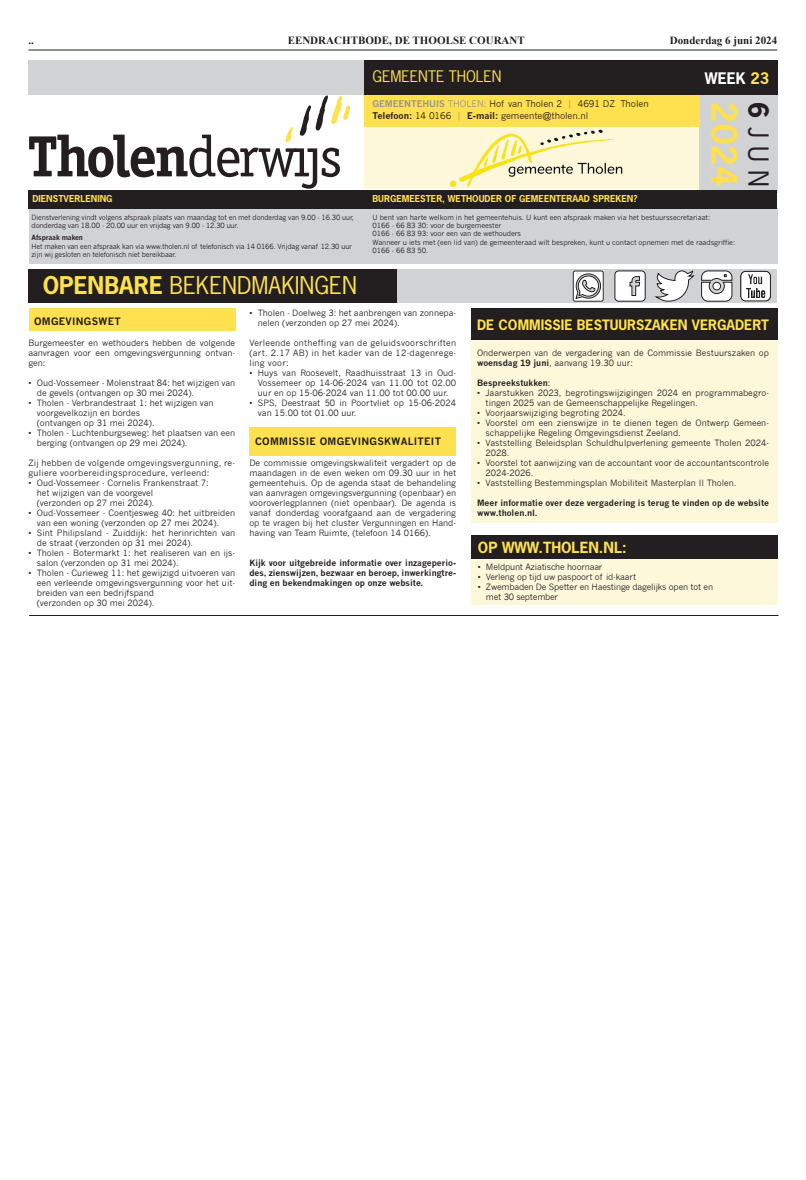
<style>
.page{position:relative;width:806px;height:1180px;background:#fff}
.page>*{position:absolute;margin:0;border:0;box-sizing:border-box;transform-origin:0 0}
.t1{font:700 33px "News Gothic Std";color:#ffe04e}
.t2{font:26px "News Gothic Std";color:#231f20}
.t3{font:23px "News Gothic Std";color:#ffe04e}
.t4{font:15px "News Gothic Std";color:#ffe04e}
.t5{font:700 15px "News Gothic Std";color:#fff}
.t6{font:700 14.5px "News Gothic Std";color:#ffe04e}
.t7{font:700 13.5px "News Gothic Std";color:#ffe04e}
.t8{font:700 11px "Times New Roman";color:#231f20}
.t9{font:700 10px "News Gothic";letter-spacing:.03em;color:#231f20}
.t10{font:9px/12.8px "News Gothic";letter-spacing:-.005em;color:#231f20}
.t11{font:700 9px "News Gothic Std";color:#ffe04e}
.t12{font:8.5px/10px "News Gothic";color:#231f20}
.t13{font:700 8.5px/10px "News Gothic";color:#231f20;text-align:justify}
.t14{font:8.5px/10px "News Gothic";letter-spacing:-.02em;color:#231f20}
.t15{font:8.5px/10px "News Gothic";letter-spacing:.03em;color:#231f20}
.t16{font:7px/8.4px "News Gothic";letter-spacing:-.02em;color:#231f20}
.t17{font:700 7px "News Gothic";letter-spacing:-.02em;color:#231f20}
.s1{font-weight:700}
.s2{color:#ffe04e}
.s3{font-weight:700;color:#939598}
.s4{color:#939598}
.s5{font-weight:400}
</style>
<div class="page">
<div style="left:259px;top:269px;width:517px;height:33px;background:#d1d2d4"></div>
<hr style="left:28px;top:50px;width:748px;height:1px;background:#231f20">
<div style="left:364px;top:112px;width:334px;height:77px;background:#fef8db"></div>
<div style="left:28px;top:60px;width:352px;height:35px;background:#d1d2d4"></div>
<svg style="left:29px;top:95px;width:321px;height:94px"></svg>
<img style="left:446px;top:126px;width:178px;height:61px">
<div style="left:364px;top:60px;width:413px;height:35px;background:#231f20"></div>
<div style="left:698px;top:95px;width:78px;height:97px;background:#d1d2d4"></div>
<div style="left:364px;top:95px;width:334px;height:31px;background:#ffe04e"></div>
<div style="left:29px;top:208px;width:748px;height:56px;background:#d1d2d4"></div>
<div style="left:28px;top:190px;width:748px;height:18px;background:#231f20"></div>
<svg style="left:614px;top:270px;width:31px;height:32px"></svg>
<svg style="left:654px;top:270px;width:40px;height:32px"></svg>
<svg style="left:701px;top:270px;width:31px;height:32px"></svg>
<svg style="left:740px;top:271px;width:30px;height:30px"></svg>
<svg style="left:573px;top:271px;width:30px;height:30px"></svg>
<div style="left:572px;top:271px;width:31px;height:30px;border:1px solid #302d2c;border-radius:2px"></div>
<svg style="left:575px;top:270px;width:25px;height:32px"></svg>
<div style="left:29px;top:308px;width:206px;height:23px;background:#ffe04e"></div>
<div style="left:249px;top:426px;width:207px;height:29px;background:#ffe04e"></div>
<hr style="left:29px;top:615px;width:749px;height:1px;background:#231f20">
<div style="left:470px;top:535px;width:306px;height:70px;background:#fef8db"></div>
<div style="left:471px;top:535px;width:306px;height:24px;background:#231f20"></div>
<div style="left:29px;top:269px;width:368px;height:34px;background:#231f20"></div>
<div style="left:470px;top:315px;width:306px;height:208px;background:#fef8db"></div>
<div style="left:470px;top:308px;width:307px;height:31px;background:#231f20"></div>
<p class="t8" style="left:28px;top:33px;width:7px">..</p>
<p class="t8" style="left:287px;top:33px;width:238px">EENDRACHTBODE, DE THOOLSE COURANT</p>
<p class="t8" style="left:669px;top:33px;width:109px">Donderdag 6 juni 2024</p>
<h3 class="t4" style="left:372px;top:67px;width:130px">GEMEENTE THOLEN</h3>
<h2 class="t2" style="left:774px;top:102px;width:86px;rotate:90deg"><span class="s1">6</span>JUN</h2>
<h3 class="t5" style="left:704px;top:68px;width:66px">WEEK <span class="s2">23</span></h3>
<p class="t10" style="left:372px;top:97px;width:277px"><span class="s3">GEMEENTEHUIS</span> <span class="s4">THOLEN:</span> Hof van Tholen 2 <span class="s4">|</span> 4691 DZ Tholen<br><span class="s1">Telefoon:</span> 14 0166 <span class="s4">|</span> <span class="s1">E-mail:</span> gemeente@tholen.nl</p>
<h1 class="t1" style="left:745px;top:102px;width:86px;rotate:90deg">2024</h1>
<p class="t11" style="left:32px;top:193px;width:82px">DIENSTVERLENING</p>
<p class="t11" style="left:372px;top:193px;width:266px">BURGEMEESTER, WETHOUDER OF GEMEENTERAAD SPREKEN?</p>
<p class="t16" style="left:31px;top:213px;width:324px">Dienstverlening vindt volgens afspraak plaats van maandag tot en met donderdag van 9.00 - 16.30 uur, donderdag van 18.00 - 20.00 uur en vrijdag van 9.00 - 12.30 uur.</p>
<p class="t17" style="left:31px;top:233px;width:53px">Afspraak maken</p>
<p class="t16" style="left:31px;top:242px;width:322px">Het maken van een afspraak kan via www.tholen.nl of telefonisch via 14 0166. Vrijdag vanaf 12.30 uur zijn wij gesloten en telefonisch niet bereikbaar.</p>
<h3 class="t3" style="left:43px;top:271px;width:315px"><span class="s1">OPENBARE</span> BEKENDMAKINGEN</h3>
<p class="t16" style="left:372px;top:213px;width:364px">U bent van harte welkom in het gemeentehuis. U kunt een afspraak maken via het bestuurssecretariaat:<br>0166 - 66 83 30: voor de burgemeester<br>0166 - 66 83 93: voor een van de wethouders<br>Wanneer u iets met (een lid van) de gemeenteraad wilt bespreken, kunt u contact opnemen met de raadsgriffie:<br>0166 - 66 83 50.</p>
<p class="t9" style="left:34px;top:315px;width:88px">OMGEVINGSWET</p>
<p class="t12" style="left:28px;top:338px;width:208px;text-align:justify">Burgemeester en wethouders hebben de volgende aanvragen voor een omgevingsvergunning ontvan&shy;gen:</p>
<p class="t12" style="left:37px;top:378px;width:200px;text-indent:-9px">• Oud-Vossemeer - Molenstraat 84: het wijzigen van de gevels (ontvangen op 30 mei 2024).</p>
<p class="t12" style="left:37px;top:398px;width:178px;text-indent:-9px">• Tholen - Verbrandestraat 1: het wijzigen van voorgevelkozijn en bordes<br>(ontvangen op 31 mei 2024).</p>
<p class="t12" style="left:37px;top:428px;width:200px;text-indent:-9px">• Tholen - Luchtenburgseweg: het plaatsen van een berging (ontvangen op 29 mei 2024).</p>
<p class="t15" style="left:28px;top:458px;width:208px">Zij hebben de volgende omgevingsvergunning, re&shy;guliere voorbereidingsprocedure, verleend:</p>
<p class="t12" style="left:37px;top:478px;width:173px;text-indent:-9px">• Oud-Vossemeer - Cornelis Frankenstraat 7: het wijzigen van de voorgevel<br>(verzonden op 27 mei 2024).</p>
<p class="t12" style="left:37px;top:508px;width:200px;text-indent:-9px">• Oud-Vossemeer - Coentjesweg 40: het uitbreiden van een woning (verzonden op 27 mei 2024).</p>
<p class="t12" style="left:37px;top:528px;width:200px;text-indent:-9px">• Sint Philipsland - Zuiddijk: het herinrichten van de straat (verzonden op 31 mei 2024).</p>
<p class="t12" style="left:37px;top:548px;width:200px;text-indent:-9px">• Tholen - Botermarkt 1: het realiseren van en ijs&shy;salon (verzonden op 31 mei 2024).</p>
<p class="t12" style="left:37px;top:568px;width:200px;text-indent:-9px">• Tholen - Curieweg 11: het gewijzigd uitvoeren van een verleende omgevingsvergunning voor het uit&shy;breiden van een bedrijfspand<br>(verzonden op 30 mei 2024).</p>
<p class="t12" style="left:258px;top:308px;width:200px;text-indent:-8px">• Tholen - Doelweg 3: het aanbrengen van zonnepa&shy;nelen (verzonden op 27 mei 2024).</p>
<p class="t12" style="left:249px;top:338px;width:208px;text-align:justify">Verleende ontheffing van de geluidsvoorschriften (art. 2.17 AB) in het kader van de 12-dagenrege&shy;ling voor:</p>
<p class="t12" style="left:258px;top:368px;width:200px;text-align:justify;text-indent:-8px">• Huys van Roosevelt, Raadhuisstraat 13 in Oud-Vossemeer op 14-06-2024 van 11.00 tot 02.00 uur en op 15-06-2024 van 11.00 tot 00.00 uur.</p>
<p class="t12" style="left:258px;top:398px;width:200px;text-indent:-8px">• SPS, Deestraat 50 in Poortvliet op 15-06-2024 van 15.00 tot 01.00 uur.</p>
<p class="t9" style="left:255px;top:435px;width:187px">COMMISSIE OMGEVINGSKWALITEIT</p>
<p class="t12" style="left:249px;top:458px;width:208px;text-align:justify">De commissie omgevingskwaliteit vergadert op de maandagen in de even weken om 09.30 uur in het gemeentehuis. Op de agenda staat de behandeling van aanvragen omgevingsvergunning (openbaar) en vooroverlegplannen (niet openbaar). De agenda is vanaf donderdag voorafgaand aan de vergadering op te vragen bij het cluster Vergunningen en Hand&shy;having van Team Ruimte, (telefoon 14 0166).</p>
<p class="t13" style="left:249px;top:558px;width:208px">Kijk voor uitgebreide informatie over inzageperio&shy;des, zienswijzen, bezwaar en beroep, inwerkingtre&shy;ding en bekendmakingen op onze website.</p>
<p class="t14" style="left:477px;top:561px;width:126px">• Meldpunt Aziatische hoornaar</p>
<h3 class="t7" style="left:476px;top:315px;width:293px">DE COMMISSIE BESTUURSZAKEN VERGADERT</h3>
<p class="t12" style="left:476px;top:348px;width:293px">Onderwerpen van de vergadering van de Commissie Bestuurszaken op <span class="s1">woensdag 19 juni</span>, aanvang 19.30 uur:</p>
<p class="t13" style="left:476px;top:378px;width:75px">Bespreekstukken<span class="s5">:</span></p>
<p class="t12" style="left:485px;top:388px;width:285px;text-indent:-8px">• Jaarstukken 2023, begrotingswijzigingen 2024 en programmabegro&shy;tingen 2025 van de Gemeenschappelijke Regelingen.</p>
<p class="t12" style="left:476px;top:408px;width:150px">• Voorjaarswijziging begroting 2024.</p>
<p class="t12" style="left:485px;top:418px;width:285px;text-indent:-8px">• Voorstel om een zienswijze in te dienen tegen de Ontwerp Gemeen&shy;schappelijke Regeling Omgevingsdienst Zeeland.</p>
<p class="t12" style="left:485px;top:438px;width:285px;text-indent:-8px">• Vaststelling Beleidsplan Schuldhulpverlening gemeente Tholen 2024-<br>2028.</p>
<p class="t12" style="left:485px;top:458px;width:285px;text-indent:-8px">• Voorstel tot aanwijzing van de accountant voor de accountantscontrole<br>2024-2026.</p>
<p class="t12" style="left:476px;top:478px;width:261px">• Vaststelling Bestemmingsplan Mobiliteit Masterplan II Tholen.</p>
<p class="t13" style="left:476px;top:498px;width:293px">Meer informatie over deze vergadering is terug te vinden op de website www.tholen.nl.</p>
<h3 class="t6" style="left:477px;top:538px;width:150px">OP WWW.THOLEN.NL:</h3>
<p class="t14" style="left:477px;top:571px;width:160px">• Verleng op tijd uw paspoort of id-kaart</p>
<p class="t14" style="left:485px;top:581px;width:228px;text-indent:-8px">• Zwembaden De Spetter en Haestinge dagelijks open tot en met 30 september</p>
</div>
